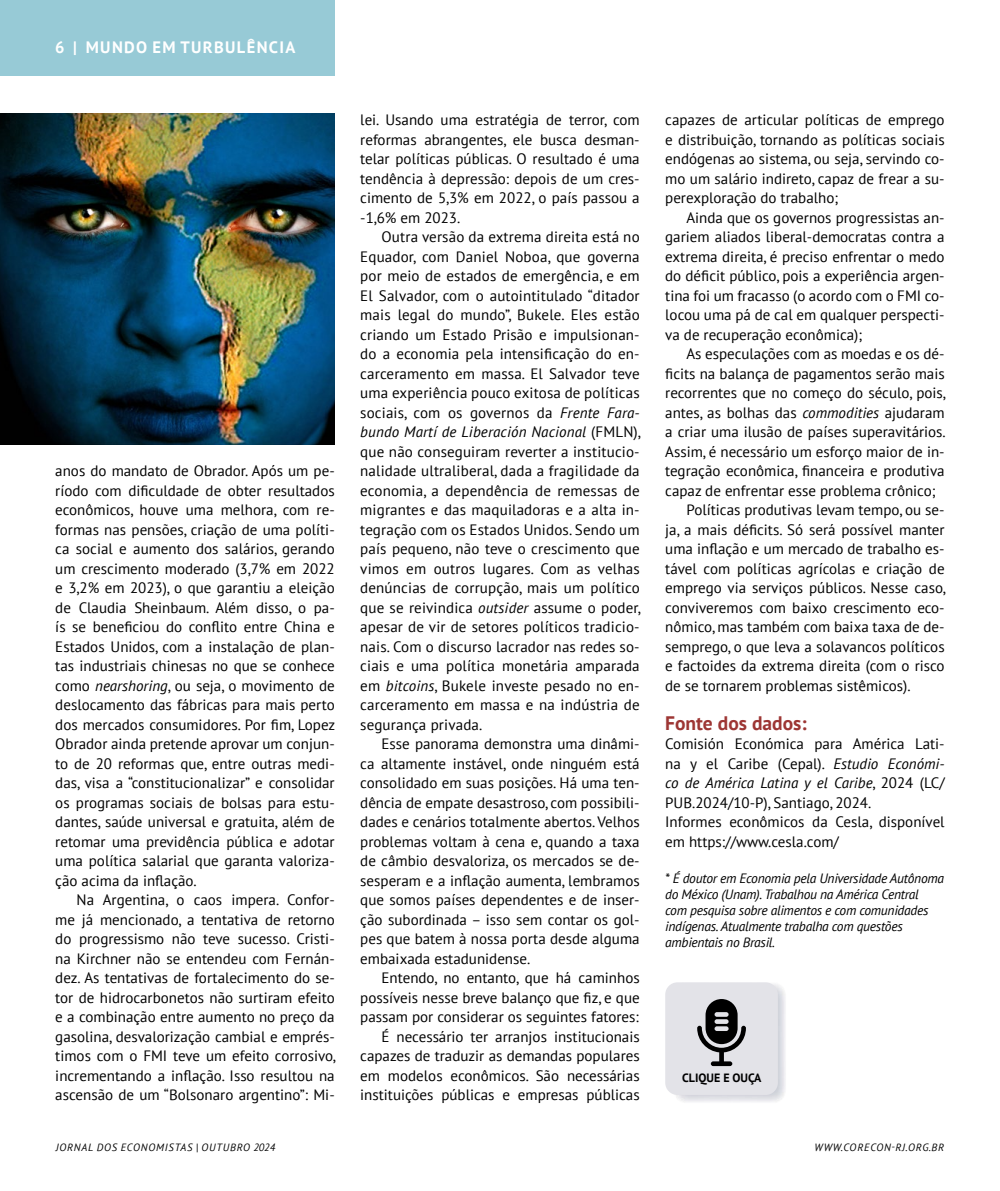
<style>
.page{position:relative;width:1000px;height:1191px;background:#fff}
.page>*{position:absolute;margin:0;border:0;box-sizing:border-box;transform-origin:0 0}
.t1{font:700 19.5px "PT Sans";color:#9d3634}
.t2{font:700 16.5px "PT Sans";letter-spacing:.08em;color:#fff}
.t3{font:15px/19.5px "PT Sans";color:#000;text-align:justify}
.t4{font:italic 13.5px/16.2px "PT Sans";letter-spacing:-.02em;color:#000}
.t5{font:700 12px "PT Sans";color:#000}
.t6{font:italic 10.5px "PT Sans";letter-spacing:.08em;color:#000}
.s1{font-style:italic}
</style>
<div class="page">
<div style="left:0;top:0;width:334px;height:76px;background:#97cad6"></div>
<img style="left:676px;top:982px;width:109px;height:120px">
<div style="left:665px;top:982px;width:112px;height:113px;background:#e3e3e8;border-radius:12px"></div>
<svg style="left:697px;top:999px;width:48px;height:67px"></svg>
<img style="left:0;top:114px;width:334px;height:330px">
<p class="t2" style="left:55px;top:37px;width:241px">6 | MUNDO EM TURBULÊNCIA</p>
<p class="t3" style="left:55px;top:461px;width:281px">anos do mandato de Obrador. Após um pe&shy;ríodo com dificuldade de obter resultados econômicos, houve uma melhora, com re&shy;formas nas pensões, criação de uma políti&shy;ca social e aumento dos salários, gerando um crescimento moderado (3,7% em 2022 e 3,2% em 2023), o que garantiu a eleição de Claudia Sheinbaum. Além disso, o pa&shy;ís se beneficiou do conflito entre China e Estados Unidos, com a instalação de plan&shy;tas industriais chinesas no que se conhece como <span class="s1">nearshoring</span>, ou seja, o movimento de deslocamento das fábricas para mais perto dos mercados consumidores. Por fim, Lopez Obrador ainda pretende aprovar um conjun&shy;to de 20 reformas que, entre outras medi&shy;das, visa a “constitucionalizar” e consolidar os programas sociais de bolsas para estu&shy;dantes, saúde universal e gratuita, além de retomar uma previdência pública e adotar uma política salarial que garanta valoriza&shy;ção acima da inflação.</p>
<p class="t3" style="left:55px;top:890px;width:282px;text-indent:21px">Na Argentina, o caos impera. Confor&shy;me já mencionado, a tentativa de retorno do progressismo não teve sucesso. Cristi&shy;na Kirchner não se entendeu com Fernán&shy;dez. As tentativas de fortalecimento do se&shy;tor de hidrocarbonetos não surtiram efeito e a combinação entre aumento no preço da gasolina, desvalorização cambial e emprés&shy;timos com o FMI teve um efeito corrosivo, incrementando a inflação. Isso resultou na ascensão de um “Bolsonaro argentino”: Mi-</p>
<p class="t3" style="left:360px;top:110px;width:281px">lei. Usando uma estratégia de terror, com reformas abrangentes, ele busca desman&shy;telar políticas públicas. O resultado é uma tendência à depressão: depois de um cres&shy;cimento de 5,3% em 2022, o país passou a -1,6% em 2023.</p>
<p class="t3" style="left:360px;top:227px;width:282px;text-indent:21px">Outra versão da extrema direita está no Equador, com Daniel Noboa, que governa por meio de estados de emergência, e em El Salvador, com o autointitulado “ditador mais legal do mundo”, Bukele. Eles estão criando um Estado Prisão e impulsionan&shy;do a economia pela intensificação do en&shy;carceramento em massa. El Salvador teve uma experiência pouco exitosa de políticas sociais, com os governos da <span class="s1">Frente Fara&shy;bundo Martí de Liberación Nacional</span> (FMLN), que não conseguiram reverter a institucio&shy;nalidade ultraliberal, dada a fragilidade da economia, a dependência de remessas de migrantes e das maquiladoras e a alta in&shy;tegração com os Estados Unidos. Sendo um país pequeno, não teve o crescimento que vimos em outros lugares. Com as velhas denúncias de corrupção, mais um político que se reivindica <span class="s1">outsider</span> assume o poder, apesar de vir de setores políticos tradicio&shy;nais. Com o discurso lacrador nas redes so&shy;ciais e uma política monetária amparada em <span class="s1">bitcoins</span>, Bukele investe pesado no en&shy;carceramento em massa e na indústria de segurança privada.</p>
<p class="t3" style="left:360px;top:734px;width:281px;text-indent:21px">Esse panorama demonstra uma dinâmi&shy;ca altamente instável, onde ninguém está consolidado em suas posições. Há uma ten&shy;dência de empate desastroso, com possibili&shy;dades e cenários totalmente abertos. Velhos problemas voltam à cena e, quando a taxa de câmbio desvaloriza, os mercados se de&shy;sesperam e a inflação aumenta, lembramos que somos países dependentes e de inser&shy;ção subordinada – isso sem contar os gol&shy;pes que batem à nossa porta desde alguma embaixada estadunidense.</p>
<p class="t3" style="left:360px;top:968px;width:281px;text-align:right">Entendo, no entanto, que há caminhos possíveis nesse breve balanço que fiz, e que passam por considerar os seguintes fatores:<br>É necessário ter arranjos institucionais capazes de traduzir as demandas populares em modelos econômicos. São necessárias instituições públicas e empresas públicas</p>
<p class="t3" style="left:665px;top:110px;width:281px">capazes de articular políticas de emprego e distribuição, tornando as políticas sociais endógenas ao sistema, ou seja, servindo co&shy;mo um salário indireto, capaz de frear a su&shy;perexploração do trabalho;</p>
<p class="t3" style="left:665px;top:207px;width:281px;text-indent:21px">Ainda que os governos progressistas an&shy;gariem aliados liberal-democratas contra a extrema direita, é preciso enfrentar o medo do déficit público, pois a experiência argen&shy;tina foi um fracasso (o acordo com o FMI co&shy;locou uma pá de cal em qualquer perspecti&shy;va de recuperação econômica);</p>
<p class="t3" style="left:686px;top:344px;width:259px">As especulações com as moedas e os dé-</p>
<p class="t3" style="left:665px;top:363px;width:281px">ficits na balança de pagamentos serão mais</p>
<p class="t3" style="left:665px;top:383px;width:282px">recorrentes que no começo do século, pois,</p>
<p class="t3" style="left:665px;top:402px;width:281px">antes, as bolhas das <span class="s1">commodities</span> ajudaram</p>
<p class="t3" style="left:665px;top:422px;width:282px">a criar uma ilusão de países superavitários.</p>
<p class="t3" style="left:665px;top:441px;width:281px">Assim, é necessário um esforço maior de in-</p>
<p class="t3" style="left:665px;top:461px;width:281px">tegração econômica, financeira e produtiva</p>
<p class="t3" style="left:665px;top:480px;width:272px">capaz de enfrentar esse problema crônico;</p>
<p class="t3" style="left:686px;top:500px;width:259px">Políticas produtivas levam tempo, ou se-</p>
<p class="t3" style="left:665px;top:519px;width:281px">ja, a mais déficits. Só será possível manter</p>
<p class="t3" style="left:665px;top:539px;width:281px">uma inflação e um mercado de trabalho es-</p>
<p class="t3" style="left:665px;top:558px;width:281px">tável com políticas agrícolas e criação de</p>
<p class="t3" style="left:665px;top:578px;width:282px">emprego via serviços públicos. Nesse caso,</p>
<p class="t3" style="left:665px;top:597px;width:281px">conviveremos com baixo crescimento eco-</p>
<p class="t3" style="left:665px;top:617px;width:281px">nômico, mas também com baixa taxa de de-</p>
<p class="t3" style="left:665px;top:636px;width:281px">semprego, o que leva a solavancos políticos</p>
<p class="t3" style="left:665px;top:656px;width:281px">e factoides da extrema direita (com o risco</p>
<p class="t3" style="left:665px;top:675px;width:247px">de se tornarem problemas sistêmicos).</p>
<h1 class="t1" style="left:665px;top:710px;width:143px">Fonte dos dados:</h1>
<p class="t3" style="left:665px;top:734px;width:281px;text-align:left">Comisión Económica para América Lati&shy;na y el Caribe (Cepal). <span class="s1">Estudio Económi&shy;co de América Latina y el Caribe</span>, 2024 (LC/ PUB.2024/10-P), Santiago, 2024.<br>Informes econômicos da Cesla, disponível em https://www.cesla.com/</p>
<p class="t4" style="left:665px;top:869px;width:280px">* É doutor em Economia pela Universidade Autônoma do México (Unam). Trabalhou na América Central<br>com pesquisa sobre alimentos e com comunidades indígenas. Atualmente trabalha com questões ambientais no Brasil.</p>
<p class="t5" style="left:682px;top:1070px;width:81px">CLIQUE E OUÇA</p>
<p class="t6" style="left:56px;top:1140px;width:221px">JORNAL DOS ECONOMISTAS | OUTUBRO 2024</p>
<p class="t6" style="left:814px;top:1140px;width:131px">WWW.CORECON-RJ.ORG.BR</p>
</div>
